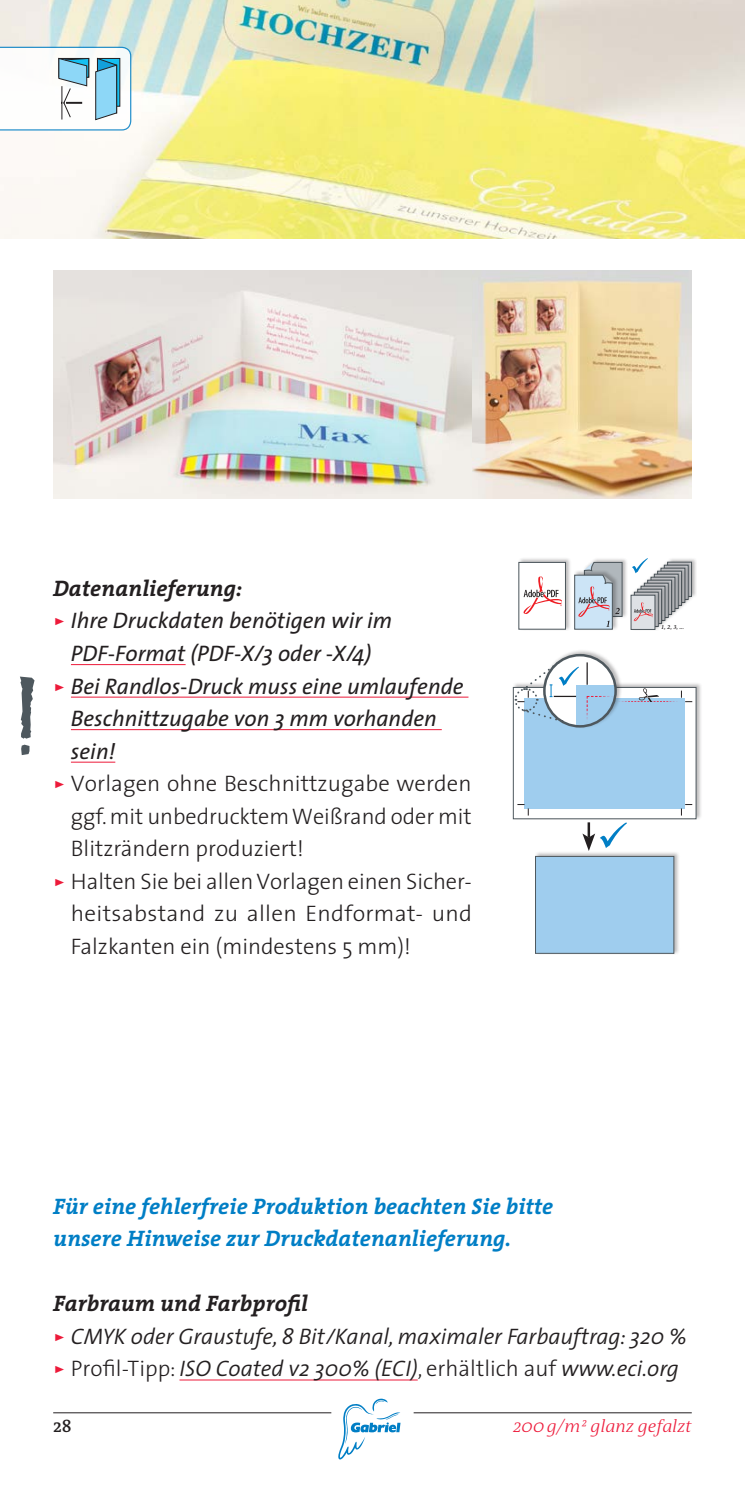
<style>
.page{position:relative;width:745px;height:1489px;background:#fff}
.page>*{position:absolute;margin:0;border:0;box-sizing:border-box;transform-origin:0 0}
.t1{font:300 22.5px/32.5px "The Sans";color:#231f20;text-align:justify}
.t2{font:italic 22.5px/32.5px "The Sans";color:#231f20;text-align:center}
.t3{font:italic 300 22.5px "The Sans";color:#231f20}
._210_Subhead_Bold{font:italic 700 22.5px/32.5px "The Serif";color:#007ec5}
._210_Subhead_Bold-2{font:italic 700 22.5px "The Serif";color:#231f20}
.t4{font:italic 300 17.5px "The Antiqua B";letter-spacing:.01em;color:#ed1a3a}
.t5{font:600 17.5px "The Antiqua B";color:#231f20}
.t6{font:6px "Minion Pro Semibold It Capt";color:#231f20}
.s1{font-family:"The Sans Semi Light Expert";font-style:normal;color:#ed1a3a}
.s2{font-family:"The Sans Semi Light Expert";font-weight:400;color:#ed1a3a}
.s3{font-family:"The Sans Semi Light Expert";font-weight:400;font-style:normal;color:#ed1a3a}
.s4{font-style:normal}
</style>
<div class="page">
<hr style="left:413px;top:1412px;width:278px;height:1px;background:#231f20">
<hr style="left:53px;top:1412px;width:278px;height:1px;background:#231f20">
<svg style="left:338px;top:1398px;width:62px;height:61px"></svg>
<img style="left:0;top:0;width:744px;height:238px">
<img style="left:53px;top:271px;width:638px;height:227px">
<hr style="left:71px;top:664px;width:114px;height:1px;background:#ed1a3a">
<hr style="left:71px;top:696px;width:397px;height:1px;background:#ed1a3a">
<hr style="left:71px;top:729px;width:370px;height:1px;background:#ed1a3a">
<hr style="left:71px;top:761px;width:44px;height:1px;background:#ed1a3a">
<div style="left:517px;top:557px;width:54px;height:74px;background:#231f20;opacity:.3"></div>
<div style="left:518px;top:562px;width:47px;height:67px;background:#fff;border:1px solid #4e585e"></div>
<svg style="left:523px;top:576px;width:38px;height:38px"></svg>
<div style="left:583px;top:557px;width:45px;height:61px;background:#231f20;opacity:.3"></div>
<svg style="left:574px;top:561px;width:48px;height:69px;background:#b8c1cc"></svg>
<div style="left:667px;top:557px;width:29px;height:40px;background:#231f20;opacity:.3"></div>
<div style="left:663px;top:560px;width:30px;height:40px;background:#231f20;opacity:.3"></div>
<div style="left:660px;top:563px;width:30px;height:40px;background:#231f20;opacity:.3"></div>
<div style="left:657px;top:566px;width:29px;height:40px;background:#231f20;opacity:.3"></div>
<div style="left:653px;top:569px;width:30px;height:40px;background:#231f20;opacity:.3"></div>
<div style="left:650px;top:572px;width:30px;height:40px;background:#231f20;opacity:.3"></div>
<div style="left:647px;top:575px;width:29px;height:40px;background:#231f20;opacity:.3"></div>
<div style="left:643px;top:578px;width:30px;height:40px;background:#231f20;opacity:.3"></div>
<div style="left:640px;top:581px;width:30px;height:40px;background:#231f20;opacity:.3"></div>
<div style="left:637px;top:584px;width:29px;height:40px;background:#231f20;opacity:.3"></div>
<div style="left:633px;top:587px;width:30px;height:40px;background:#231f20;opacity:.3"></div>
<div style="left:630px;top:590px;width:30px;height:40px;background:#231f20;opacity:.3"></div>
<div style="left:630px;top:595px;width:24px;height:34px;background:#dee1e5"></div>
<svg style="left:633px;top:602px;width:19px;height:19px"></svg>
<svg style="left:632px;top:558px;width:15px;height:15px"></svg>
<div style="left:535px;top:851px;width:144px;height:103px;background:#231f20;opacity:.3"></div>
<div style="left:535px;top:856px;width:138px;height:97px;background:#9fcdee;border:1px solid #4e585e"></div>
<svg style="left:582px;top:822px;width:44px;height:29px"></svg>
<div style="left:512px;top:682px;width:189px;height:138px;background:#231f20;opacity:.3"></div>
<div style="left:512px;top:687px;width:184px;height:132px;background:#fff;border:1px solid #4e585e"></div>
<div style="left:524px;top:697px;width:160px;height:111px;background:#9fcdee"></div>
<svg style="left:517px;top:804px;width:11px;height:11px"></svg>
<svg style="left:680px;top:804px;width:11px;height:11px"></svg>
<div style="left:542px;top:649px;width:80px;height:80px;background:#231f20;opacity:.3"></div>
<svg style="left:513px;top:655px;width:178px;height:71px"></svg>
<hr style="left:179px;top:1379px;width:238px;height:1px;background:#ed1a3a">
<svg style="left:20px;top:676px;width:15px;height:79px"></svg>
<svg style="left:0;top:47px;width:131px;height:83px"></svg>
<p class="_210_Subhead_Bold-2" style="left:53px;top:569px;width:190px">Datenanlieferung:</p>
<p class="t2" style="left:53px;top:604px;width:340px"><span class="s1">ÿ</span> Ihre Druckdaten benötigen wir im<br>PDF-Format (PDF-X/3 oder -X/4)</p>
<p class="t2" style="left:71px;top:669px;width:394px;text-align:left;text-indent:-18px"><span class="s1">ÿ</span> Bei Randlos-Druck muss eine umlaufende<br>Beschnittzugabe von 3 mm vorhanden sein!</p>
<p class="t1" style="left:71px;top:766px;width:402px;text-indent:-18px"><span class="s2">ÿ</span> Vorlagen ohne Beschnittzugabe werden ggf. mit unbedrucktem Weißrand oder mit Blitzrändern produziert!</p>
<p class="t1" style="left:71px;top:864px;width:402px;text-indent:-18px"><span class="s2">ÿ</span> Halten Sie bei allen Vorlagen einen Sicher&shy;heitsabstand zu allen Endformat- und Falzkanten ein (mindestens 5 mm)!</p>
<p class="_210_Subhead_Bold" style="left:53px;top:1189px;width:501px">Für eine fehlerfreie Produktion beachten Sie bitte unsere Hinweise zur Druckdatenanlieferung.</p>
<p class="t6" style="left:660px;top:623px;width:24px">1, 2, 3, ...</p>
<p class="_210_Subhead_Bold-2" style="left:53px;top:1284px;width:256px">Farbraum und Farbprofil</p>
<p class="t3" style="left:53px;top:1317px;width:634px"><span class="s3">ÿ</span> CMYK oder Graustufe, 8 Bit/Kanal, maximaler Farbauftrag: 320 %</p>
<p class="t3" style="left:53px;top:1349px;width:627px"><span class="s3">ÿ</span> <span class="s4">Profil-Tipp:</span> ISO Coated v2 300% (ECI)<span class="s4">, erhältlich auf</span> www.eci.org</p>
<p class="t5" style="left:53px;top:1416px;width:20px">28</p>
<p class="t4" style="left:512px;top:1416px;width:180px">200g/m² glanz gefalzt</p>
</div>
